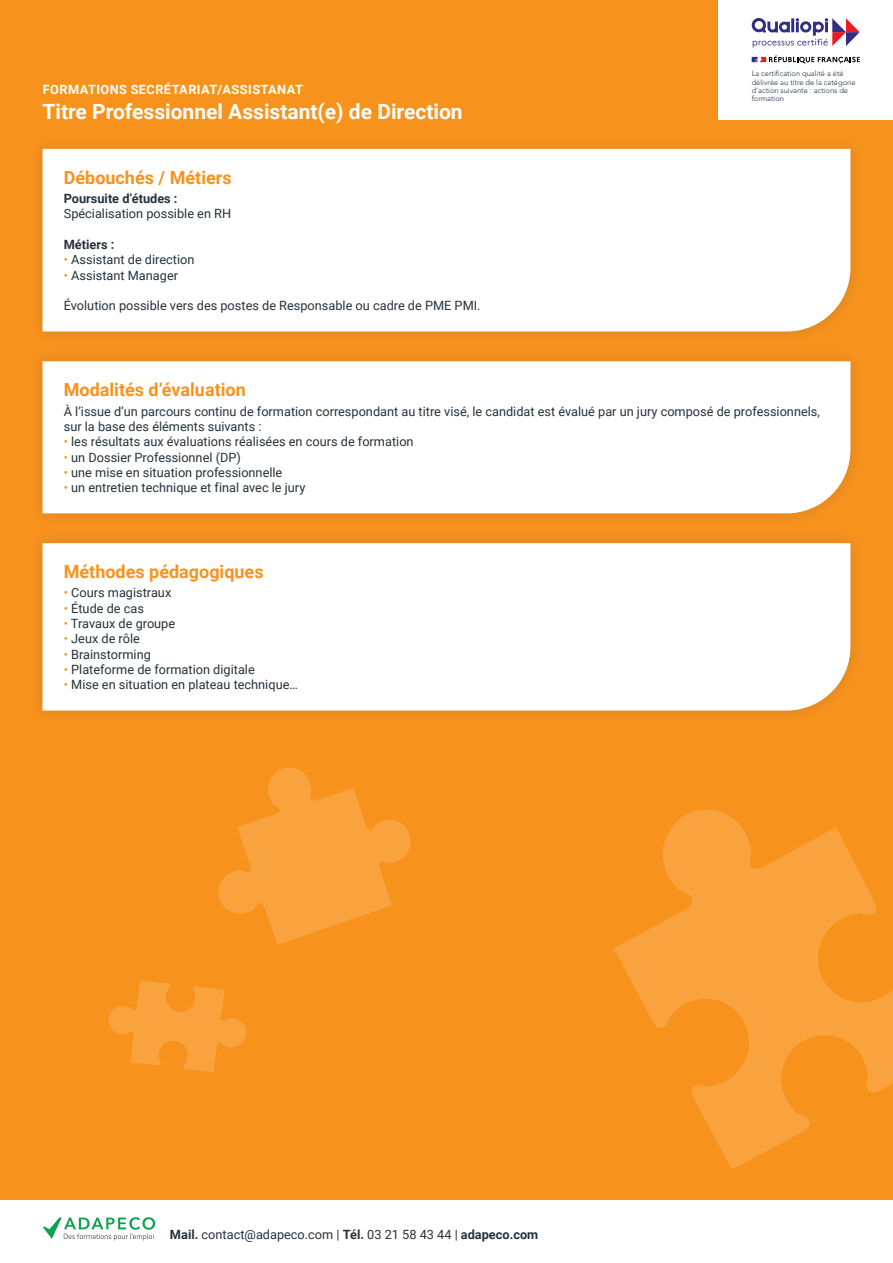
<style>
.page{position:relative;width:893px;height:1263px;background:#fff}
.page>*{position:absolute;margin:0;border:0;box-sizing:border-box;transform-origin:0 0}
.t1{font:700 21px "Roboto";color:#fff}
.t2{font:700 18px "Roboto";color:#f7931d}
.t3{font:12.75px/15.3px "Roboto";color:#26323c}
.t4{font:700 12.75px "Roboto";letter-spacing:.035em;color:#fff}
.t5{font:700 12.75px "Roboto";color:#26323c}
.t6{font:300 7.5px/8.2px "Avenir";color:#1d2e45}
.s1{color:#f7931d}
.s2{font-weight:700}
</style>
<div class="page">
<div style="left:0;top:0;width:893px;height:1199px;background:#f7931d"></div>
<svg style="left:108px;top:980px;width:139px;height:92px"></svg>
<svg style="left:218px;top:767px;width:193px;height:178px"></svg>
<svg style="left:614px;top:809px;width:279px;height:360px"></svg>
<div style="left:28px;top:134px;width:837px;height:212px;background:#231f20;opacity:.15"></div>
<div style="left:43px;top:149px;width:807px;height:182px;background:#fff"></div>
<div style="left:28px;top:347px;width:837px;height:180px;background:#f2901d"></div>
<div style="left:43px;top:361px;width:807px;height:152px;background:#fff"></div>
<div style="left:28px;top:529px;width:837px;height:196px;background:#f2901d"></div>
<div style="left:43px;top:543px;width:807px;height:167px;background:#fff"></div>
<svg style="left:43px;top:1217px;width:112px;height:24px"></svg>
<div style="left:719px;top:0;width:174px;height:119px;background:#fff"></div>
<svg style="left:752px;top:18px;width:108px;height:46px"></svg>
<p class="t4" style="left:43px;top:80px;width:262px">FORMATIONS SECRÉTARIAT/ASSISTANAT</p>
<h1 class="t1" style="left:43px;top:97px;width:422px">Titre Professionnel Assistant(e) de Direction</h1>
<h2 class="t2" style="left:64px;top:165px;width:169px">Débouchés / Métiers</h2>
<p class="t5" style="left:64px;top:190px;width:115px">Poursuite d’études :</p>
<p class="t3" style="left:64px;top:206px;width:169px">Spécialisation possible en RH</p>
<p class="t5" style="left:64px;top:236px;width:52px">Métiers :</p>
<p class="t3" style="left:64px;top:252px;width:132px"><span class="s1">•</span> Assistant de direction</p>
<p class="t3" style="left:64px;top:267px;width:116px"><span class="s1">•</span> Assistant Manager</p>
<p class="t3" style="left:64px;top:298px;width:418px">Évolution possible vers des postes de Responsable ou cadre de PME PMI.</p>
<p class="t6" style="left:752px;top:70px;width:105px">La certification qualité a été délivrée au titre de la catégorie d’action suivante : actions de formation</p>
<h2 class="t2" style="left:64px;top:377px;width:184px">Modalités d’évaluation</h2>
<p class="t3" style="left:64px;top:403px;width:758px">À l’issue d’un parcours continu de formation correspondant au titre visé, le candidat est évalué par un jury composé de professionnels, sur la base des éléments suivants :</p>
<p class="t3" style="left:64px;top:434px;width:351px"><span class="s1">•</span> les résultats aux évaluations réalisées en cours de formation</p>
<p class="t3" style="left:64px;top:449px;width:179px"><span class="s1">•</span> un Dossier Professionnel (DP)</p>
<p class="t3" style="left:64px;top:464px;width:220px"><span class="s1">•</span> une mise en situation professionnelle</p>
<p class="t3" style="left:64px;top:479px;width:243px"><span class="s1">•</span> un entretien technique et final avec le jury</p>
<h2 class="t2" style="left:64px;top:559px;width:201px">Méthodes pédagogiques</h2>
<p class="t3" style="left:64px;top:585px;width:109px"><span class="s1">•</span> Cours magistraux</p>
<p class="t3" style="left:64px;top:600px;width:82px"><span class="s1">•</span> Étude de cas</p>
<p class="t3" style="left:64px;top:615px;width:113px"><span class="s1">•</span> Travaux de groupe</p>
<p class="t3" style="left:64px;top:631px;width:78px"><span class="s1">•</span> Jeux de rôle</p>
<p class="t3" style="left:64px;top:646px;width:89px"><span class="s1">•</span> Brainstorming</p>
<p class="t3" style="left:64px;top:661px;width:192px"><span class="s1">•</span> Plateforme de formation digitale</p>
<p class="t3" style="left:64px;top:677px;width:236px"><span class="s1">•</span> Mise en situation en plateau technique…</p>
<p class="t3" style="left:170px;top:1227px;width:370px"><span class="s2">Mail.</span> contact@adapeco.com | <span class="s2">Tél.</span> 03 21 58 43 44 | <span class="s2">adapeco.com</span></p>
</div>
